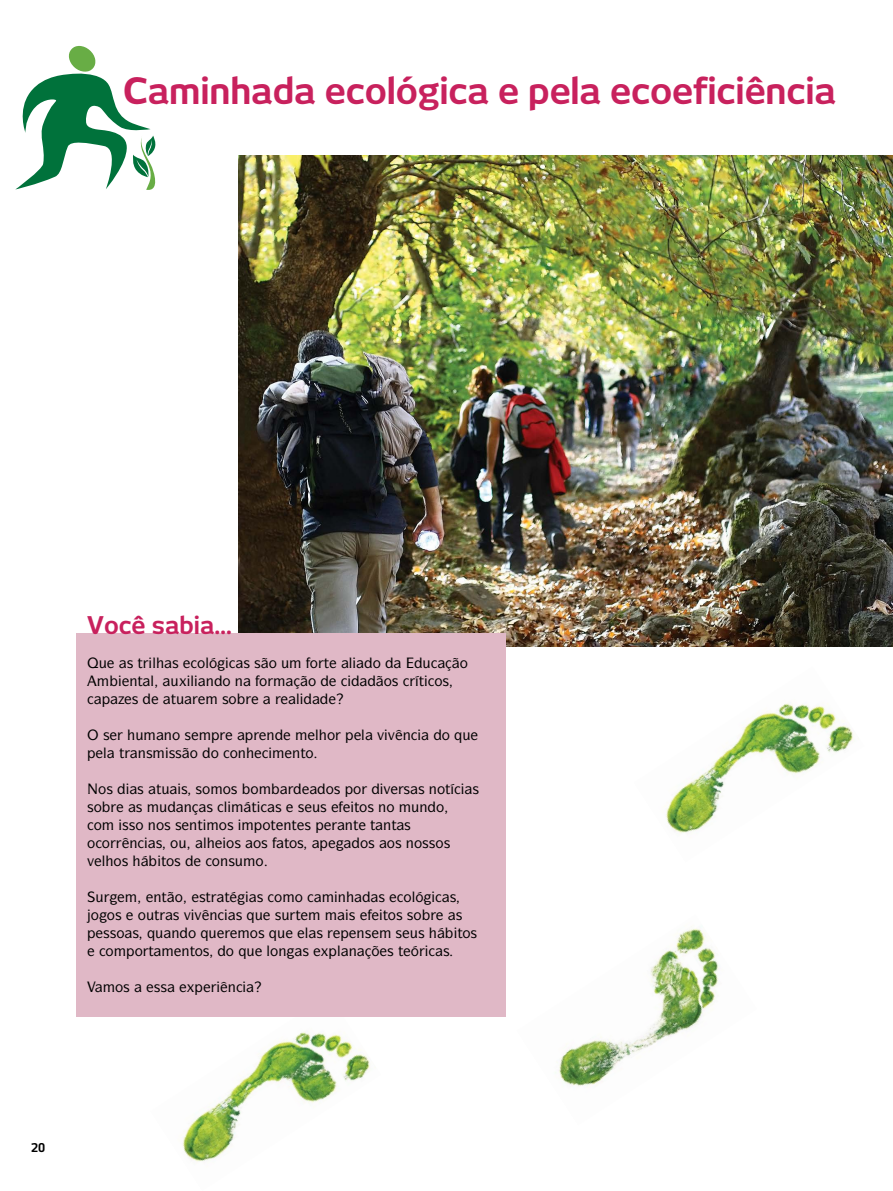
<style>
.page{position:relative;width:893px;height:1191px;background:#fff}
.page>*{position:absolute;margin:0;border:0;box-sizing:border-box;transform-origin:0 0}
.t1{font:700 36px "New June";letter-spacing:-.005em;color:#c8215d}
.t2{font:700 24px "New June";color:#c8215d}
.t3{font:500 14.25px "Itc Symbol";color:#000}
.t4{font:700 12px "New June";color:#000}
</style>
<div class="page">
<img style="left:150px;top:1016px;width:231px;height:146px">
<img style="left:666px;top:703px;width:187px;height:130px">
<img style="left:555px;top:928px;width:164px;height:160px">
<svg style="left:15px;top:46px;width:141px;height:144px"></svg>
<img style="left:239px;top:156px;width:654px;height:491px">
<div style="left:77px;top:633px;width:429px;height:383px;background:#e0b8c6"></div>
<h1 class="t1" style="left:123px;top:70px;width:714px">Caminhada ecológica e pela ecoeficiência</h1>
<h2 class="t2" style="left:87px;top:611px;width:146px">Você sabia…</h2>
<p class="t3" style="left:99px;top:654px;width:81px">◆ ▲ ▼● ▲</p>
<p class="t3" style="left:243px;top:654px;width:47px">▲ ▲ □ ◆</p>
<p class="t3" style="left:129px;top:672px;width:139px">■▼● ◆ ● ■□ ■ □</p>
<p class="t3" style="left:419px;top:672px;width:32px">▼ □▲</p>
<p class="t3" style="left:132px;top:690px;width:54px">▲ ▼◆</p>
<p class="t3" style="left:296px;top:690px;width:5px">●</p>
<p class="t3" style="left:164px;top:726px;width:29px">■□ ▲</p>
<p class="t3" style="left:267px;top:726px;width:10px">■</p>
<p class="t3" style="left:361px;top:726px;width:51px">● ❖❖■</p>
<p class="t3" style="left:442px;top:726px;width:30px">□ ❑◆</p>
<p class="t3" style="left:103px;top:744px;width:144px">● ▼ ■▲ ▲▲ □ □ □■</p>
<p class="t3" style="left:292px;top:744px;width:23px">■▼□</p>
<p class="t3" style="left:137px;top:780px;width:123px">▲ ▼◆ ▲ ▲□ □▲ □</p>
<p class="t3" style="left:326px;top:780px;width:37px">□▲ □</p>
<p class="t3" style="left:383px;top:780px;width:69px">❖ ▲ ▲ ■□▼</p>
<p class="t3" style="left:136px;top:798px;width:93px">▲ ◆■▲ ●</p>
<p class="t3" style="left:252px;top:798px;width:77px">▼ ▲ ▲◆▲</p>
<p class="t3" style="left:354px;top:798px;width:91px">▼□▲ ■□ ◆■ □</p>
<p class="t3" style="left:94px;top:816px;width:141px">□ ▲▲□ ■□▲ ▲ ■▼ □▲</p>
<p class="t3" style="left:262px;top:816px;width:50px">□▼ ■▼ ▲</p>
<p class="t3" style="left:345px;top:816px;width:67px">■▼ ▼ ■▼ ▲</p>
<p class="t3" style="left:129px;top:834px;width:79px">■ ▲ □◆ ●</p>
<p class="t3" style="left:226px;top:834px;width:79px">□▲ □▲ ▼□▲</p>
<p class="t3" style="left:360px;top:834px;width:92px">□▲ □▲ ■□▲▲□▲</p>
<p class="t3" style="left:87px;top:852px;width:43px">❖●□▲</p>
<p class="t3" style="left:161px;top:852px;width:21px">▼□▲</p>
<p class="t3" style="left:212px;top:852px;width:53px">□■▲◆ □</p>
<p class="t3" style="left:153px;top:888px;width:78px">■▼ □ ▲▼ ▼</p>
<p class="t3" style="left:257px;top:888px;width:48px">▲ □ □</p>
<p class="t3" style="left:91px;top:906px;width:128px">□ □▲ □◆▼ ▲ ❖❖ ■</p>
<p class="t3" style="left:236px;top:906px;width:66px">▲ ❑◆ ▲◆ ▼</p>
<p class="t3" style="left:349px;top:906px;width:74px">▲ ▼□▲ ▲□</p>
<p class="t3" style="left:103px;top:924px;width:115px">▲▲□ ▲ ❑◆ ■ □ ❑◆</p>
<p class="t3" style="left:250px;top:924px;width:37px">□▲ ❑◆</p>
<p class="t3" style="left:396px;top:924px;width:31px">▲ ◆▲</p>
<p class="t3" style="left:457px;top:924px;width:21px">▼□▲</p>
<p class="t3" style="left:106px;top:942px;width:50px">□ □▼</p>
<p class="t3" style="left:182px;top:942px;width:129px">■▼□▲ □ ❑◆ ●□■ ▲</p>
<p class="t3" style="left:228px;top:978px;width:10px">■</p>
<p class="t4" style="left:31px;top:1140px;width:16px">20</p>
</div>
